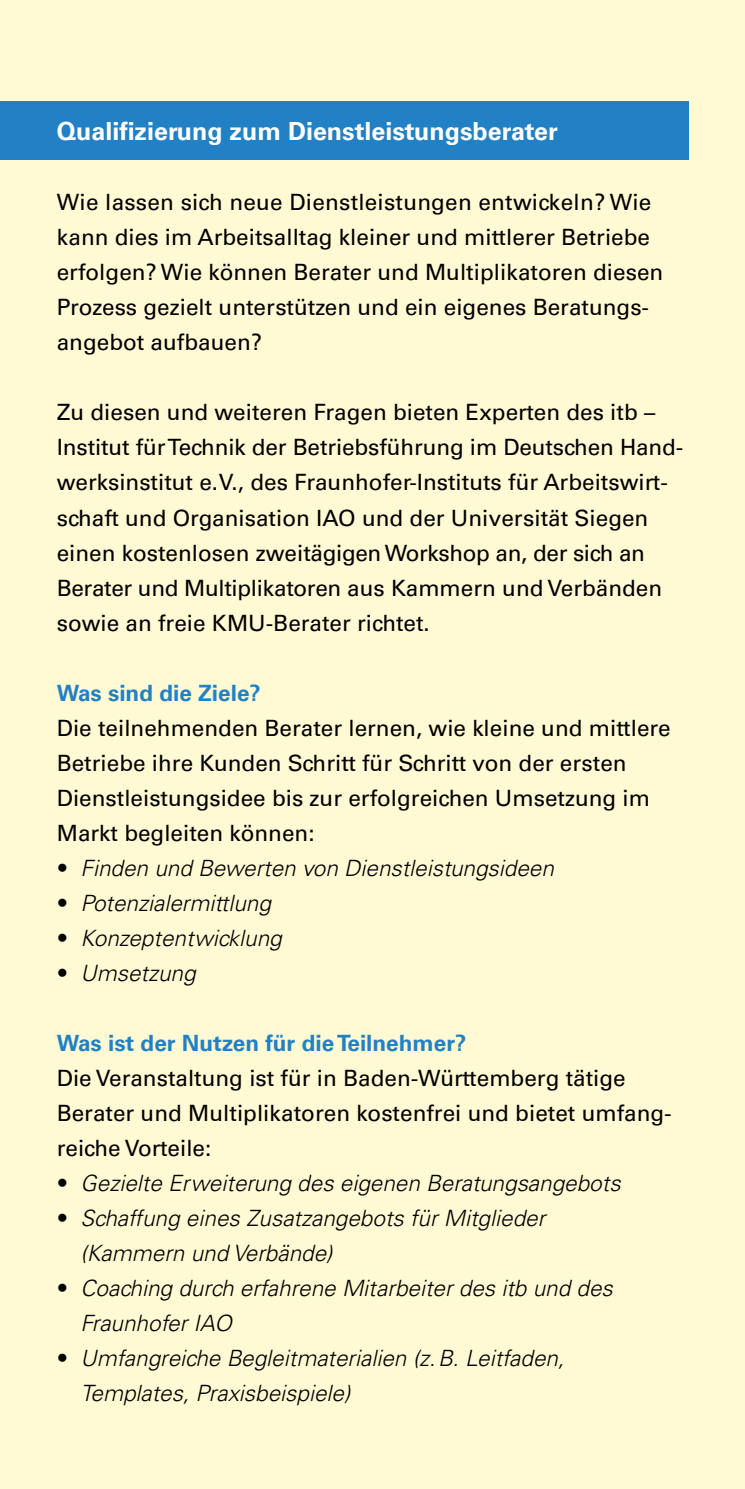
<style>
.page{position:relative;width:745px;height:1489px;background:#fff}
.page>*{position:absolute;margin:0;border:0;box-sizing:border-box;transform-origin:0 0}
.t1{font:700 25px "Univers LT Pro 65";color:#fff}
.t2{font:22.5px/35px "Univers LT Pro 55 Roman";color:#000}
.t3{font:italic 300 22.5px/35px "Univers LT Pro 45";color:#000}
.t4{font:700 22.5px "Univers LT Pro 65";color:#2281c4}
</style>
<div class="page">
<div style="left:0;top:0;width:744px;height:1488px;background:#fff9d4"></div>
<div style="left:0;top:101px;width:687px;height:59px;background:#2281c4"></div>
<p class="t1" style="left:57px;top:114px;width:502px">Qualifizierung zum Dienstleistungsberater</p>
<p class="t2" style="left:57px;top:184px;width:607px">Wie lassen sich neue Dienstleistungen entwickeln? Wie kann dies im Arbeitsalltag kleiner und mittlerer Betriebe erfolgen? Wie können Berater und Multiplikatoren diesen Prozess gezielt unterstützen und ein eigenes Beratungs&shy;angebot aufbauen?</p>
<p class="t2" style="left:57px;top:394px;width:627px">Zu diesen und weiteren Fragen bieten Experten des itb – Institut für Technik der Betriebsführung im Deutschen Hand&shy;werksinstitut e.V., des Fraunhofer-Instituts für Arbeitswirt&shy;schaft und Organisation IAO und der Universität Siegen einen kostenlosen zweitägigen Workshop an, der sich an Berater und Multiplikatoren aus Kammern und Verbänden sowie an freie KMU-Berater richtet.</p>
<p class="t4" style="left:57px;top:676px;width:205px">Was sind die Ziele?</p>
<p class="t2" style="left:57px;top:709px;width:615px">Die teilnehmenden Berater lernen, wie kleine und mittlere Betriebe ihre Kunden Schritt für Schritt von der ersten Dienstleistungsidee bis zur erfolgreichen Umsetzung im Markt begleiten können:</p>
<p class="t3" style="left:57px;top:850px;width:498px">• Finden und Bewerten von Dienstleistungsideen</p>
<p class="t3" style="left:57px;top:885px;width:215px">• Potenzialermittlung</p>
<p class="t3" style="left:57px;top:920px;width:226px">• Konzeptentwicklung</p>
<p class="t3" style="left:57px;top:955px;width:140px">• Umsetzung</p>
<p class="t4" style="left:57px;top:1027px;width:411px">Was ist der Nutzen für die Teilnehmer?</p>
<p class="t2" style="left:57px;top:1059px;width:616px">Die Veranstaltung ist für in Baden-Württemberg tätige<br>Berater und Multiplikatoren kostenfrei und bietet umfang&shy;reiche Vorteile:</p>
<p class="t3" style="left:57px;top:1165px;width:565px">• Gezielte Erweiterung des eigenen Beratungsangebots</p>
<p class="t3" style="left:80px;top:1200px;width:466px;text-indent:-24px">• Schaffung eines Zusatzangebots für Mitglieder (Kammern und Verbände)</p>
<p class="t3" style="left:80px;top:1270px;width:533px;text-indent:-24px">• Coaching durch erfahrene Mitarbeiter des itb und des<br>Fraunhofer IAO</p>
<p class="t3" style="left:80px;top:1340px;width:485px;text-indent:-24px">• Umfangreiche Begleitmaterialien (z.B. Leitfaden,<br>Templates, Praxisbeispiele)</p>
</div>
